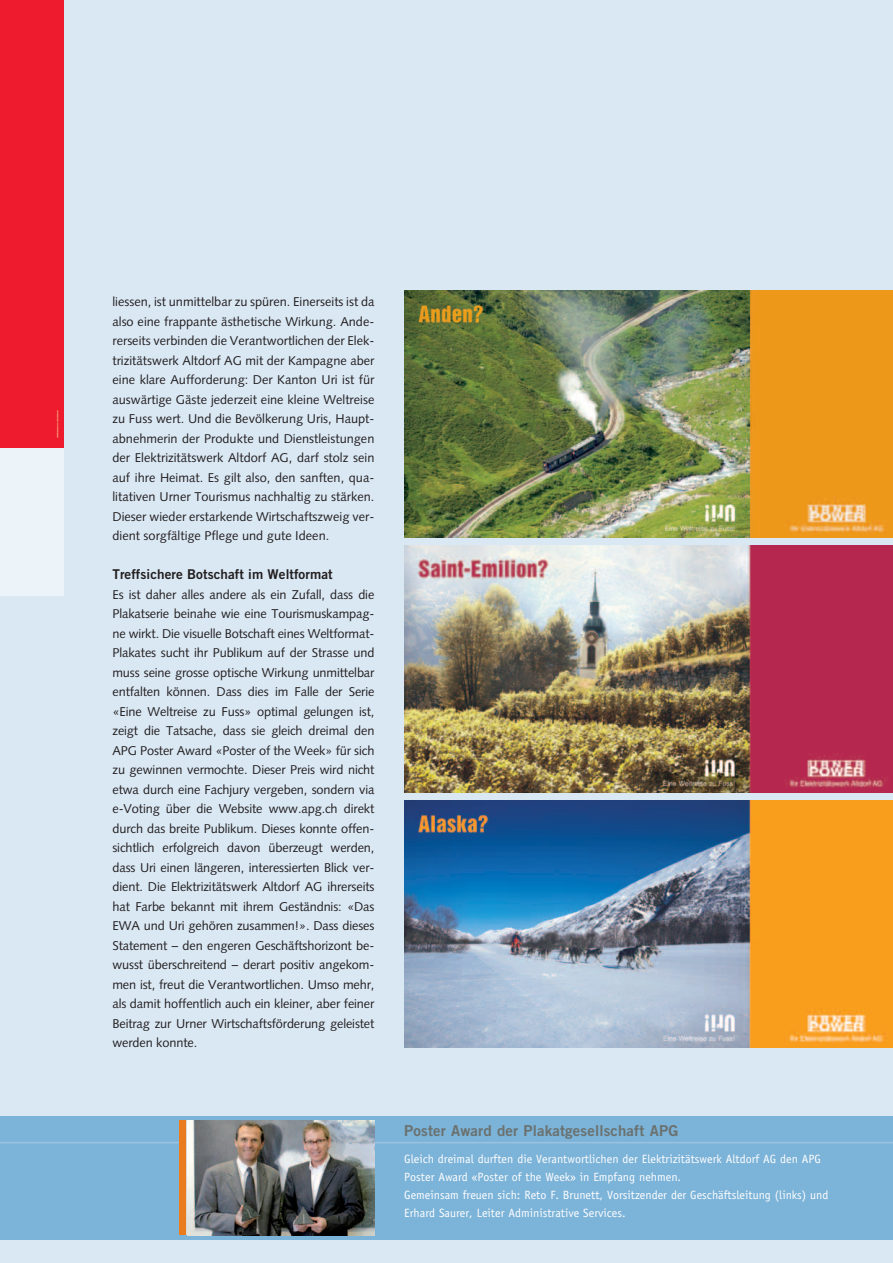
<style>
.page{position:relative;width:893px;height:1263px;background:#dae8f4}
.page>*{position:absolute;margin:0;border:0;box-sizing:border-box;transform-origin:0 0}
.t1{font:15px "Trade Gothic Bold Two";letter-spacing:.01em;color:#6a716f}
.Grundtext{font:13.5px "Trade Gothic Bold Two";letter-spacing:.005em;color:#231f20}
.Grundtext-2{font:12.75px/19.5px "Syntax";letter-spacing:-.005em;color:#231f20;text-align:justify}
.t2{font:12px/18px "Officina Sans";color:#fff}
</style>
<div class="page">
<div style="left:0;top:0;width:64px;height:448px;background:#ee1a2e"></div>
<div style="left:0;top:448px;width:64px;height:148px;background:#edf4f9"></div>
<div style="left:0;top:1116px;width:893px;height:123px;background:#7cb3d8"></div>
<hr style="left:0;top:1142px;width:893px;height:1px;background:#9cc3e1">
<img style="left:187px;top:1120px;width:187px;height:115px">
<div style="left:180px;top:1120px;width:6px;height:115px;background:#ea7c1d"></div>
<img style="left:404px;top:546px;width:489px;height:246px">
<img style="left:404px;top:800px;width:489px;height:247px">
<img style="left:404px;top:291px;width:489px;height:246px">
<p class="Grundtext-2" style="left:112px;top:292px;width:263px">liessen, ist unmittelbar zu spüren. Einerseits ist da also eine frappante ästhetische Wirkung. Ande&shy;rerseits verbinden die Verantwortlichen der Elek&shy;trizitätswerk Altdorf AG mit der Kampagne aber eine klare Aufforderung: Der Kanton Uri ist für auswärtige Gäste jederzeit eine kleine Weltreise zu Fuss wert. Und die Bevölkerung Uris, Haupt&shy;abnehmerin der Produkte und Dienstleistungen der Elektrizitätswerk Altdorf AG, darf stolz sein auf ihre Heimat. Es gilt also, den sanften, qua&shy;litativen Urner Tourismus nachhaltig zu stärken.<br>Dieser wieder erstarkende Wirtschaftszweig ver&shy;dient sorgfältige Pflege und gute Ideen.</p>
<p class="Grundtext" style="left:112px;top:566px;width:222px">Treffsichere Botschaft im Weltformat</p>
<p class="Grundtext-2" style="left:112px;top:585px;width:263px">Es ist daher alles andere als ein Zufall, dass die Plakatserie beinahe wie eine Tourismuskampag&shy;ne wirkt. Die visuelle Botschaft eines Weltformat-Plakates sucht ihr Publikum auf der Strasse und muss seine grosse optische Wirkung unmittelbar entfalten können. Dass dies im Falle der Serie «Eine Weltreise zu Fuss» optimal gelungen ist, zeigt die Tatsache, dass sie gleich dreimal den APG Poster Award «Poster of the Week» für sich zu gewinnen vermochte. Dieser Preis wird nicht etwa durch eine Fachjury vergeben, sondern via e-Voting über die Website www.apg.ch direkt durch das breite Publikum. Dieses konnte offen&shy;sichtlich erfolgreich davon überzeugt werden, dass Uri einen längeren, interessierten Blick ver&shy;dient. Die Elektrizitätswerk Altdorf AG ihrerseits hat Farbe bekannt mit ihrem Geständnis: «Das EWA und Uri gehören zusammen!». Dass dieses Statement – den engeren Geschäftshorizont be&shy;wusst überschreitend – derart positiv angekom&shy;men ist, freut die Verantwortlichen. Umso mehr, als damit hoffentlich auch ein kleiner, aber feiner Beitrag zur Urner Wirtschaftsförderung geleistet werden konnte.</p>
<p class="t1" style="left:404px;top:1121px;width:276px">Poster Award der Plakatgesellschaft APG</p>
<p class="t2" style="left:404px;top:1150px;width:418px">Gleich dreimal durften die Verantwortlichen der Elektrizitätswerk Altdorf AG den APG<br>Poster Award «Poster of the Week» in Empfang nehmen.</p>
<p class="t2" style="left:404px;top:1186px;width:426px">Gemeinsam freuen sich: Reto F. Brunett, Vorsitzender der Geschäftsleitung (links) und<br>Erhard Saurer, Leiter Administrative Services.</p>
</div>
